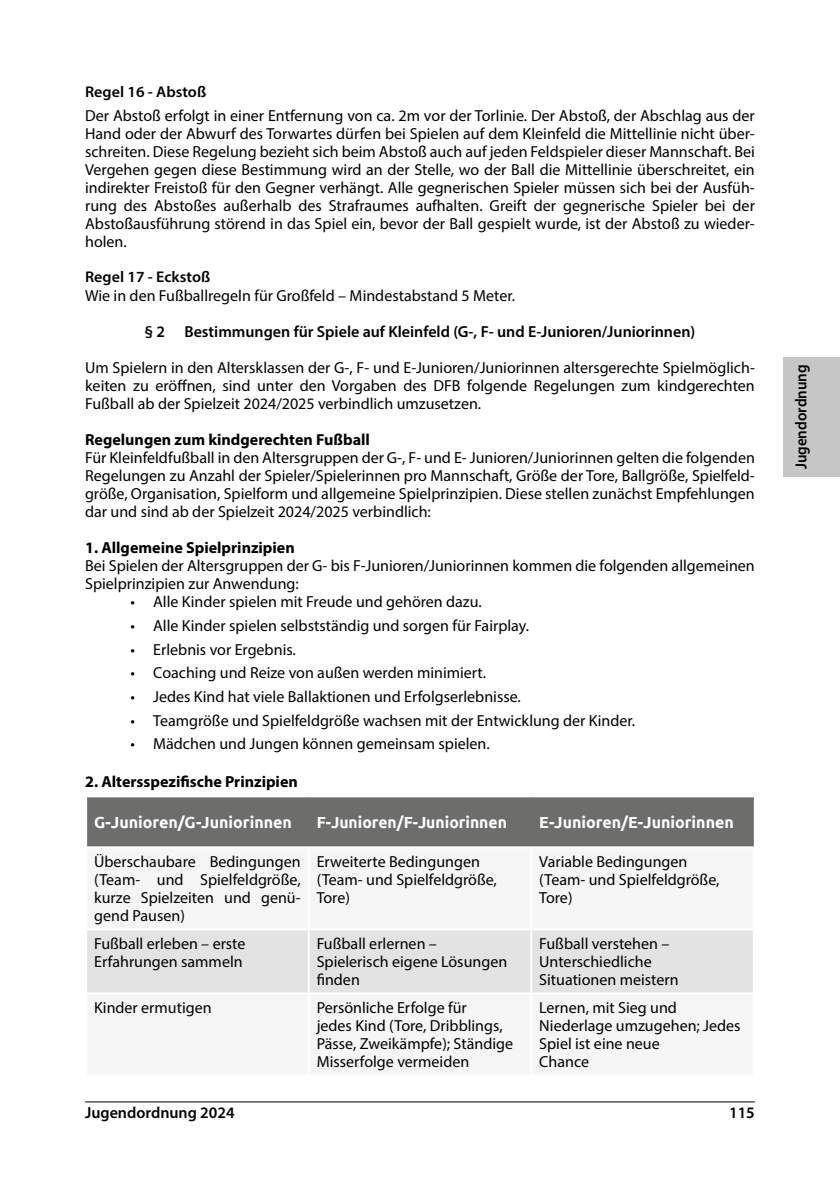
<style>
.page{position:relative;width:840px;height:1191px;background:#fff}
.page>*{position:absolute;margin:0;border:0;box-sizing:border-box;transform-origin:0 0}
.t1{font:16px/18px "Myriad Pro";color:#000}
.t2{font:700 16px "Myriad Pro";color:#000}
.t3{font:600 16px "Myriad Pro";color:#000}
.t4{font:700 16px "Ubuntu";color:#fff}
.t5{font:600 16px "Myriad Pro";color:#000;scale:.94 1}
.t6{font:600 15.6px "Myriad Pro";color:#000}
</style>
<div class="page">
<hr style="left:85px;top:1101px;width:669px;height:1px;background:#000">
<div style="left:782px;top:357px;width:57px;height:119px;background:#c6c6c6"></div>
<div style="left:87px;top:797px;width:666px;height:49px;background:#6d6d6c"></div>
<div style="left:87px;top:930px;width:665px;height:62px;background:#e3e3e3"></div>
<hr style="left:307px;top:930px;width:2px;height:62px;background:#fff">
<hr style="left:530px;top:930px;width:2px;height:62px;background:#fff">
<p class="t6" style="left:85px;top:82px;width:122px">Regel 16 - Abstoß</p>
<p class="t1" style="left:85px;top:106px;width:671px;text-align:justify">Der Abstoß erfolgt in einer Entfernung von ca. 2m vor der Torlinie. Der Abstoß, der Abschlag aus der Hand oder der Abwurf des Torwartes dürfen bei Spielen auf dem Kleinfeld die Mittellinie nicht über&shy;schreiten. Diese Regelung bezieht sich beim Abstoß auch auf jeden Feldspieler dieser Mannschaft. Bei Vergehen gegen diese Bestimmung wird an der Stelle, wo der Ball die Mittellinie überschreitet, ein indirekter Freistoß für den Gegner verhängt. Alle gegnerischen Spieler müssen sich bei der Ausfüh&shy;rung des Abstoßes außerhalb des Strafraumes aufhalten. Greift der gegnerische Spieler bei der Abstoßausführung störend in das Spiel ein, bevor der Ball gespielt wurde, ist der Abstoß zu wieder&shy;holen.</p>
<p class="t6" style="left:85px;top:267px;width:127px">Regel 17 - Eckstoß</p>
<p class="t1" style="left:85px;top:286px;width:431px">Wie in den Fußballregeln für Großfeld – Mindestabstand 5 Meter.</p>
<p class="t3" style="left:144px;top:321px;width:552px">§ 2 Bestimmungen für Spiele auf Kleinfeld (G-, F- und E-Junioren/Juniorinnen)</p>
<p class="t1" style="left:85px;top:358px;width:671px;text-align:justify">Um Spielern in den Altersklassen der G-, F- und E-Junioren/Juniorinnen altersgerechte Spielmöglich&shy;keiten zu eröffnen, sind unter den Vorgaben des DFB folgende Regelungen zum kindgerechten Fußball ab der Spielzeit 2024/2025 verbindlich umzusetzen.</p>
<p class="t2" style="left:85px;top:429px;width:286px">Regelungen zum kindgerechten Fußball</p>
<p class="t1" style="left:85px;top:448px;width:671px;text-align:justify">Für Kleinfeldfußball in den Altersgruppen der G-, F- und E- Junioren/Juniorinnen gelten die folgenden Regelungen zu Anzahl der Spieler/Spielerinnen pro Mannschaft, Größe der Tore, Ballgröße, Spielfeld&shy;größe, Organisation, Spielform und allgemeine Spielprinzipien. Diese stellen zunächst Empfehlungen dar und sind ab der Spielzeit 2024/2025 verbindlich:</p>
<p class="t2" style="left:85px;top:537px;width:211px">1. Allgemeine Spielprinzipien</p>
<p class="t1" style="left:85px;top:556px;width:670px">Bei Spielen der Altersgruppen der G- bis F-Junioren/Juniorinnen kommen die folgenden allgemeinen<br>Spielprinzipien zur Anwendung:</p>
<p class="t1" style="left:130px;top:592px;width:352px">• Alle Kinder spielen mit Freude und gehören dazu.</p>
<p class="t1" style="left:130px;top:616px;width:400px">• Alle Kinder spielen selbstständig und sorgen für Fairplay.</p>
<p class="t1" style="left:130px;top:640px;width:167px">• Erlebnis vor Ergebnis.</p>
<p class="t1" style="left:130px;top:663px;width:357px">• Coaching und Reize von außen werden minimiert.</p>
<p class="t1" style="left:130px;top:687px;width:391px">• Jedes Kind hat viele Ballaktionen und Erfolgserlebnisse.</p>
<p class="t1" style="left:130px;top:711px;width:506px">• Teamgröße und Spielfeldgröße wachsen mit der Entwicklung der Kinder.</p>
<p class="t1" style="left:130px;top:734px;width:360px">• Mädchen und Jungen können gemeinsam spielen.</p>
<p class="t2" style="left:85px;top:771px;width:214px">2. Altersspezifische Prinzipien</p>
<p class="t4" style="left:94px;top:812px;width:199px">G-Junioren/G-Juniorinnen</p>
<p class="t4" style="left:316px;top:812px;width:192px">F-Junioren/F-Juniorinnen</p>
<p class="t4" style="left:539px;top:812px;width:196px">E-Junioren/E-Juniorinnen</p>
<p class="t1" style="left:94px;top:852px;width:208px;text-align:justify">Überschaubare Bedingungen (Team- und Spielfeldgröße, kurze Spielzeiten und genü&shy;gend Pausen)</p>
<p class="t1" style="left:316px;top:852px;width:182px">Erweiterte Bedingungen (Team- und Spielfeldgröße,<br>Tore)</p>
<p class="t1" style="left:539px;top:852px;width:182px">Variable Bedingungen (Team- und Spielfeldgröße,<br>Tore)</p>
<p class="t1" style="left:94px;top:934px;width:153px">Fußball erleben – erste<br>Erfahrungen sammeln</p>
<p class="t1" style="left:316px;top:934px;width:192px">Fußball erlernen –<br>Spielerisch eigene Lösungen finden</p>
<p class="t1" style="left:539px;top:934px;width:141px">Fußball verstehen –<br>Unterschiedliche<br>Situationen meistern</p>
<p class="t1" style="left:94px;top:998px;width:119px">Kinder ermutigen</p>
<p class="t1" style="left:316px;top:998px;width:198px">Persönliche Erfolge für<br>jedes Kind (Tore, Dribblings,<br>Pässe, Zweikämpfe); Ständige<br>Misserfolge vermeiden</p>
<p class="t1" style="left:539px;top:998px;width:203px">Lernen, mit Sieg und<br>Niederlage umzugehen; Jedes<br>Spiel ist eine neue<br>Chance</p>
<p class="t3" style="left:85px;top:1102px;width:151px">Jugendordnung 2024</p>
<p class="t3" style="left:728px;top:1102px;width:27px">115</p>
<p class="t5" style="left:790px;top:469px;width:113px;rotate:-90deg">Jugendordnung</p>
</div>
